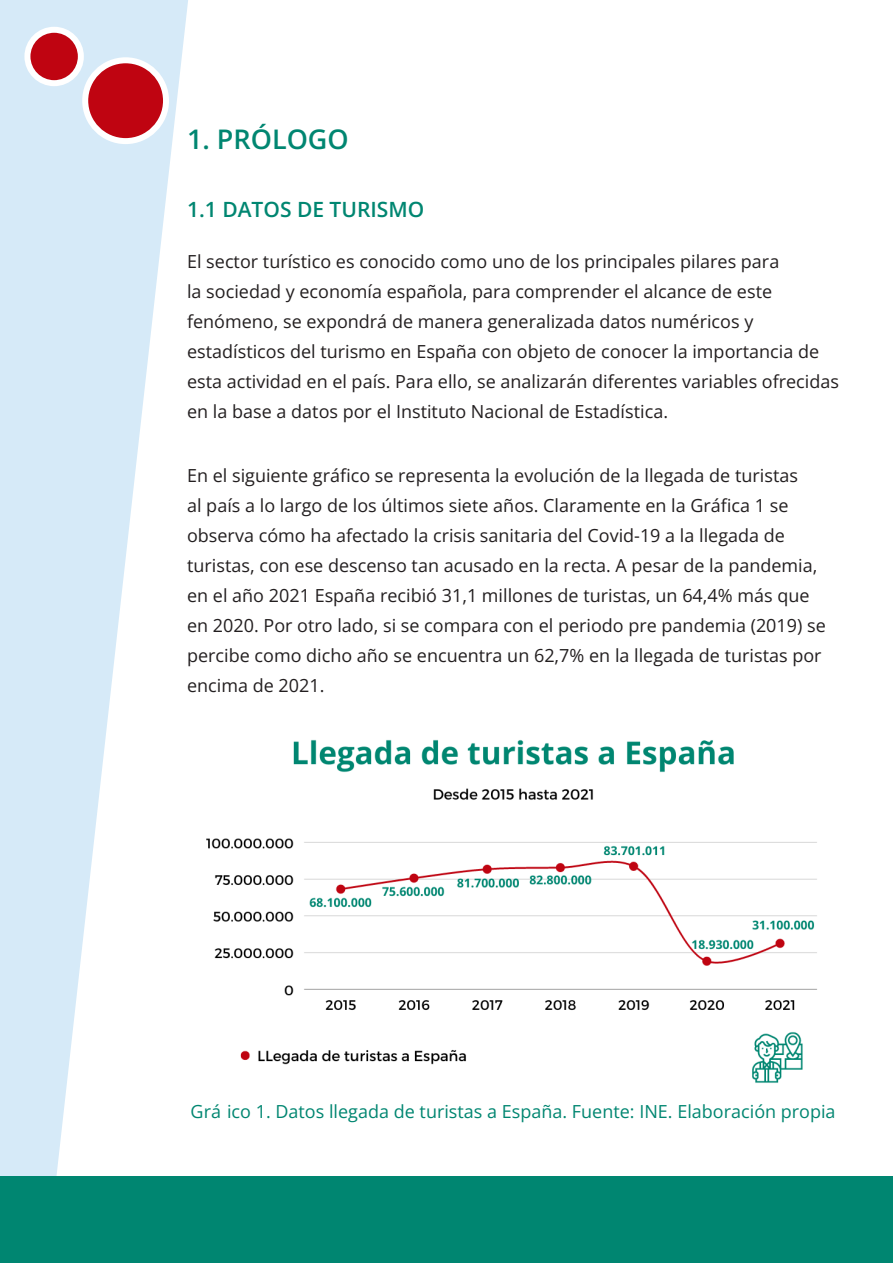
<style>
.page{position:relative;width:893px;height:1263px;background:#fff}
.page>*{position:absolute;margin:0;border:0;box-sizing:border-box;transform-origin:0 0}
.t1{font:600 27px "Open Sans";color:#008671}
.t2{font:600 21px "Open Sans";color:#008671}
.t3{font:18px/30px "Open Sans";color:#231f20}
.t4{font:18px "Open Sans";color:#008671}
</style>
<div class="page">
<svg style="left:0;top:0;width:188px;height:1177px;fill:#d6eaf8"></svg>
<div style="left:0;top:1177px;width:893px;height:86px;background:#008671"></div>
<div style="left:85px;top:60px;width:81px;height:81px;background:#bf0411;border-radius:50%"></div>
<div style="left:82px;top:57px;width:87px;height:87px;border:6px solid #fff;border-radius:50%"></div>
<div style="left:27px;top:30px;width:54px;height:53px;background:#bf0411;border-radius:50%"></div>
<div style="left:24px;top:27px;width:60px;height:59px;border:6px solid #fff;border-radius:50%"></div>
<img style="left:206px;top:739px;width:611px;height:344px">
<h1 class="t1" style="left:187px;top:121px;width:163px">1. PRÓLOGO</h1>
<h2 class="t2" style="left:187px;top:195px;width:239px">1.1 DATOS DE TURISMO</h2>
<p class="t3" style="left:187px;top:246px;width:653px">El sector turístico es conocido como uno de los principales pilares para<br>la sociedad y economía española, para comprender el alcance de este fenómeno, se expondrá de manera generalizada datos numéricos y estadísticos del turismo en España con objeto de conocer la importancia de esta actividad en el país. Para ello, se analizarán diferentes variables ofrecidas en la base a datos por el Instituto Nacional de Estadística.</p>
<p class="t3" style="left:187px;top:460px;width:640px">En el siguiente gráfico se representa la evolución de la llegada de turistas<br>al país a lo largo de los últimos siete años. Claramente en la Gráfica 1 se observa cómo ha afectado la crisis sanitaria del Covid-19 a la llegada de turistas, con ese descenso tan acusado en la recta. A pesar de la pandemia, en el año 2021 España recibió 31,1 millones de turistas, un 64,4% más que en 2020. Por otro lado, si se compara con el periodo pre pandemia (2019) se percibe como dicho año se encuentra un 62,7% en la llegada de turistas por encima de 2021.</p>
<p class="t4" style="left:191px;top:1099px;width:646px">Grá ico 1. Datos llegada de turistas a España. Fuente: INE. Elaboración propia</p>
</div>
